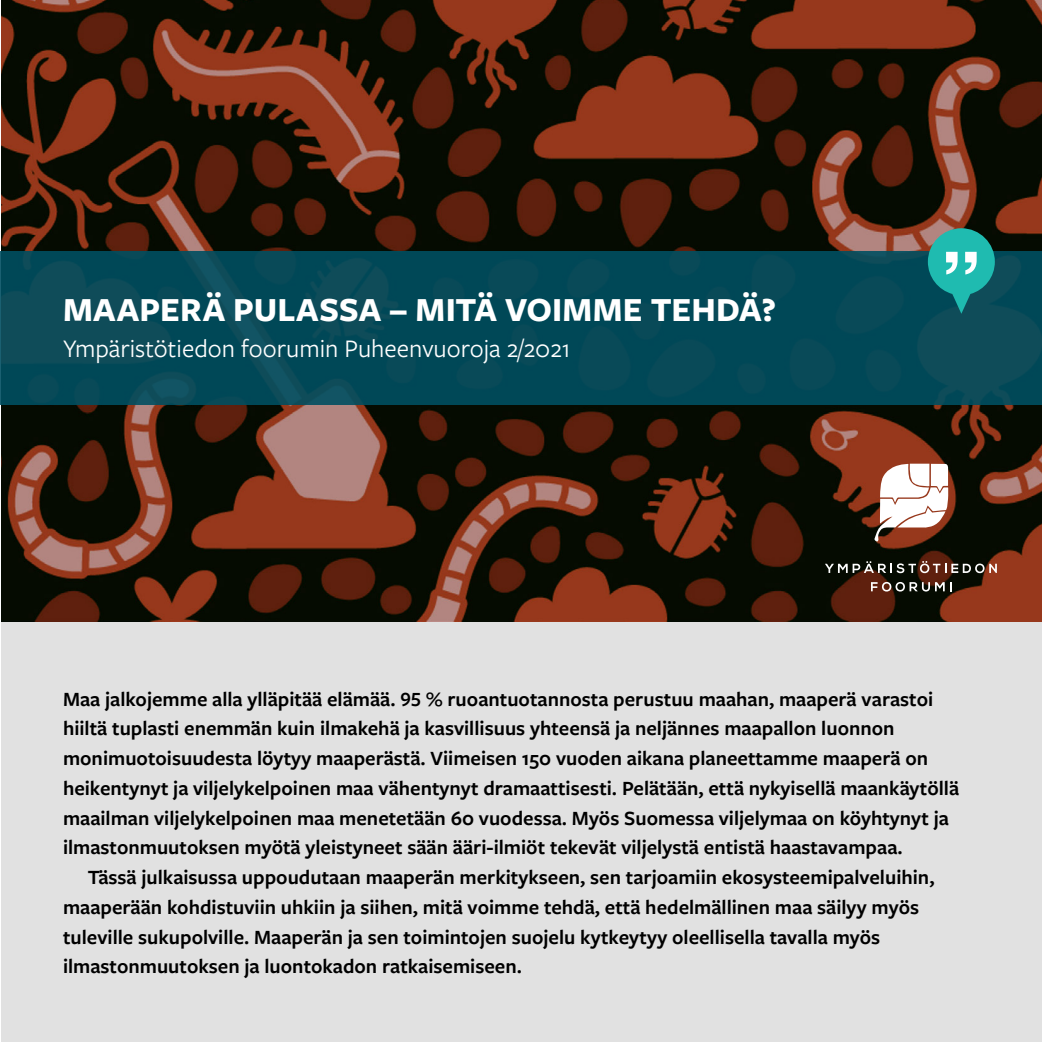
<style>
.page{position:relative;width:1042px;height:1042px;background:#fff}
.page>*{position:absolute;margin:0;border:0;box-sizing:border-box;transform-origin:0 0}
.t1{font:700 35px "Freight Sans Pro";letter-spacing:.005em;color:#fff}
.t2{font:26.25px "Freight Sans Pro";color:#fff}
.Ingressi{font:600 21px/29.8px "Freight Sans Pro";color:#000}
</style>
<div class="page">
<div style="left:1px;top:575px;width:1041px;height:467px;background:#e1e1e1"></div>
<img style="left:1px;top:0;width:1041px;height:622px">
<div style="left:0;top:251px;width:1042px;height:153px;background:linear-gradient(to right,#064a58,#054957)"></div>
<svg style="left:928px;top:228px;width:67px;height:86px;background:#2c9692"></svg>
<svg style="left:825px;top:561px;width:172px;height:12px;background:#5b5046"></svg>
<svg style="left:871px;top:582px;width:80px;height:9px"></svg>
<svg style="left:874px;top:464px;width:74px;height:78px"></svg>
<p class="t1" style="left:63px;top:285px;width:714px">MAAPERÄ PULASSA – MITÄ VOIMME TEHDÄ?</p>
<p class="t2" style="left:63px;top:331px;width:509px">Ympäristötiedon foorumin Puheenvuoroja 2/2021</p>
<p class="Ingressi" style="left:63px;top:683px;width:897px">Maa jalkojemme alla ylläpitää elämää. 95 % ruoantuotannosta perustuu maahan, maaperä varastoi hiiltä tuplasti enemmän kuin ilmakehä ja kasvillisuus yhteensä ja neljännes maapallon luonnon monimuotoisuudesta löytyy maaperästä. Viimeisen 150 vuoden aikana planeettamme maaperä on heikentynyt ja viljelykelpoinen maa vähentynyt dramaattisesti. Pelätään, että nykyisellä maankäytöllä maailman viljelykelpoinen maa menetetään 60 vuodessa. Myös Suomessa viljelymaa on köyhtynyt ja ilmastonmuutoksen myötä yleistyneet sään ääri-ilmiöt tekevät viljelystä entistä haastavampaa.</p>
<p class="Ingressi" style="left:63px;top:861px;width:873px;text-indent:25px">Tässä julkaisussa uppoudutaan maaperän merkitykseen, sen tarjoamiin ekosysteemipalveluihin, maaperään kohdistuviin uhkiin ja siihen, mitä voimme tehdä, että hedelmällinen maa säilyy myös tuleville sukupolville. Maaperän ja sen toimintojen suojelu kytkeytyy oleellisella tavalla myös ilmastonmuutoksen ja luontokadon ratkaisemiseen.</p>
</div>
